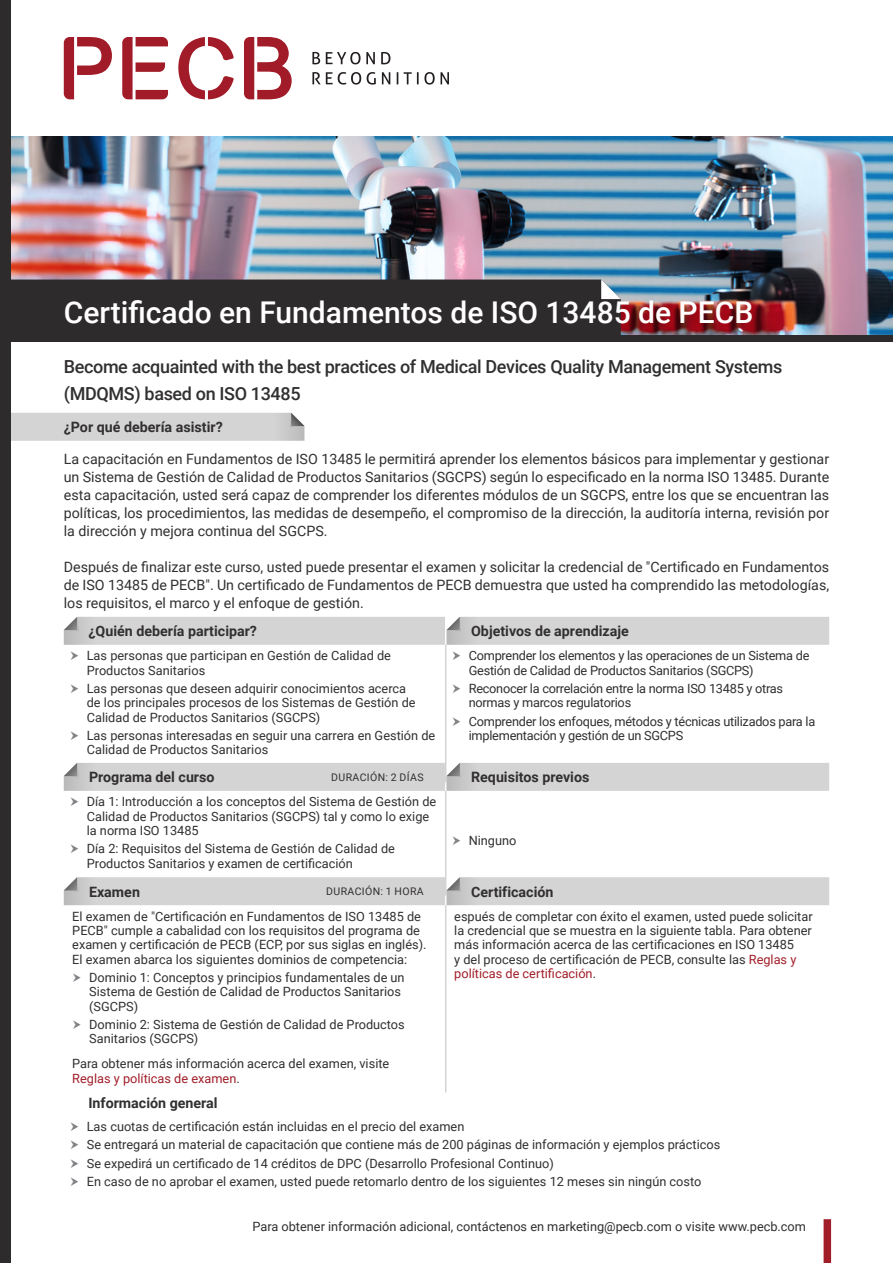
<style>
.page{position:relative;width:893px;height:1263px;background:#fff}
.page>*{position:absolute;margin:0;border:0;box-sizing:border-box;transform-origin:0 0}
.t1{font:500 30px "Roboto";color:#fff}
.t2{font:500 18px/27px "Roboto";letter-spacing:-.02em;color:#312f30}
.t3{font:14.25px/18px "Roboto";color:#312f30;text-align:justify}
.t4{font:700 14.25px "Roboto";color:#312f30}
.Bullet{font:12.75px/14.2px "Roboto";color:#312f30}
.Bullet-2{font:12.75px/14.2px "Roboto";letter-spacing:-.02em;color:#312f30}
.t5{font:10.5px "Roboto";letter-spacing:.035em;color:#312f30}
.s1{color:#a11e29}
</style>
<div class="page">
<img style="left:11px;top:136px;width:882px;height:199px">
<div style="left:824px;top:1219px;width:7px;height:44px;background:#a11e29"></div>
<svg style="left:11px;top:413px;width:293px;height:28px;background:#d3d2d3"></svg>
<hr style="left:445px;top:645px;width:1px;height:137px;background:#d5d4d5">
<hr style="left:445px;top:905px;width:1px;height:187px;background:#d5d4d5">
<hr style="left:445px;top:791px;width:1px;height:104px;background:#d5d4d5">
<div style="left:64px;top:617px;width:765px;height:28px;background:#d5d4d5"></div>
<div style="left:64px;top:763px;width:765px;height:28px;background:#d5d4d5"></div>
<svg style="left:64px;top:877px;width:765px;height:28px;background:#d4d3d4"></svg>
<div style="left:0;top:0;width:11px;height:1263px;background:#2e2b2c"></div>
<div style="left:11px;top:279px;width:610px;height:56px;background:#2e2b2c"></div>
<div style="left:0;top:335px;width:893px;height:6px;background:#2e2b2c"></div>
<svg style="left:64px;top:37px;width:48px;height:62px"></svg>
<svg style="left:122px;top:37px;width:46px;height:62px"></svg>
<svg style="left:178px;top:37px;width:56px;height:62px"></svg>
<svg style="left:244px;top:37px;width:48px;height:62px"></svg>
<svg style="left:312px;top:52px;width:8px;height:12px"></svg>
<svg style="left:326px;top:52px;width:49px;height:12px"></svg>
<svg style="left:381px;top:52px;width:9px;height:12px"></svg>
<svg style="left:312px;top:72px;width:49px;height:13px"></svg>
<svg style="left:367px;top:72px;width:9px;height:13px"></svg>
<svg style="left:382px;top:72px;width:8px;height:12px"></svg>
<svg style="left:397px;top:72px;width:1px;height:12px"></svg>
<svg style="left:404px;top:72px;width:45px;height:13px"></svg>
<p class="t1" style="left:64px;top:291px;width:691px">Certificado en Fundamentos de ISO 13485 de PECB</p>
<p class="t2" style="left:64px;top:352px;width:720px">Become acquainted with the best practices of Medical Devices Quality Management Systems (MDQMS) based on ISO 13485</p>
<p class="t4" style="left:64px;top:417px;width:160px">¿Por qué debería asistir?</p>
<p class="t3" style="left:64px;top:450px;width:767px">La capacitación en Fundamentos de ISO 13485 le permitirá aprender los elementos básicos para implementar y gestionar un Sistema de Gestión de Calidad de Productos Sanitarios (SGCPS) según lo especificado en la norma ISO 13485. Durante esta capacitación, usted será capaz de comprender los diferentes módulos de un SGCPS, entre los que se encuentran las políticas, los procedimientos, las medidas de desempeño, el compromiso de la dirección, la auditoría interna, revisión por la dirección y mejora continua del SGCPS.</p>
<p class="t3" style="left:64px;top:558px;width:767px">Después de finalizar este curso, usted puede presentar el examen y solicitar la credencial de "Certificado en Fundamentos de ISO 13485 de PECB". Un certificado de Fundamentos de PECB demuestra que usted ha comprendido las metodologías, los requisitos, el marco y el enfoque de gestión.</p>
<p class="t4" style="left:88px;top:621px;width:170px">¿Quién debería participar?</p>
<p class="t4" style="left:471px;top:621px;width:159px">Objetivos de aprendizaje</p>
<p class="Bullet" style="left:87px;top:648px;width:306px">Las personas que participan en Gestión de Calidad de<br>Productos Sanitarios</p>
<p class="Bullet" style="left:87px;top:681px;width:330px">Las personas que deseen adquirir conocimientos acerca de los principales procesos de los Sistemas de Gestión de<br>Calidad de Productos Sanitarios (SGCPS)</p>
<p class="Bullet" style="left:87px;top:728px;width:350px">Las personas interesadas en seguir una carrera en Gestión de<br>Calidad de Productos Sanitarios</p>
<p class="Bullet-2" style="left:469px;top:648px;width:342px">Comprender los elementos y las operaciones de un Sistema de<br>Gestión de Calidad de Productos Sanitarios (SGCPS)</p>
<p class="Bullet-2" style="left:469px;top:681px;width:316px">Reconocer la correlación entre la norma ISO 13485 y otras normas y marcos regulatorios</p>
<p class="Bullet-2" style="left:469px;top:714px;width:348px">Comprender los enfoques, métodos y técnicas utilizados para la implementación y gestión de un SGCPS</p>
<p class="t4" style="left:89px;top:767px;width:127px">Programa del curso</p>
<p class="t5" style="left:331px;top:770px;width:94px">DURACIÓN: 2 DÍAS</p>
<p class="t4" style="left:471px;top:767px;width:120px">Requisitos previos</p>
<p class="Bullet" style="left:87px;top:794px;width:351px">Día 1: Introducción a los conceptos del Sistema de Gestión de<br>Calidad de Productos Sanitarios (SGCPS) tal y como lo exige la norma ISO 13485</p>
<p class="Bullet" style="left:87px;top:841px;width:310px">Día 2: Requisitos del Sistema de Gestión de Calidad de<br>Productos Sanitarios y examen de certificación</p>
<p class="Bullet" style="left:469px;top:832px;width:49px">Ninguno</p>
<p class="t4" style="left:89px;top:881px;width:52px">Examen</p>
<p class="t5" style="left:326px;top:884px;width:99px">DURACIÓN: 1 HORA</p>
<p class="t4" style="left:471px;top:881px;width:84px">Certificación</p>
<p class="Bullet" style="left:72px;top:909px;width:356px">El examen de "Certificación en Fundamentos de ISO 13485 de PECB" cumple a cabalidad con los requisitos del programa de examen y certificación de PECB (ECP, por sus siglas en inglés).<br>El examen abarca los siguientes dominios de competencia:</p>
<p class="Bullet" style="left:89px;top:970px;width:317px">Dominio 1: Conceptos y principios fundamentales de un<br>Sistema de Gestión de Calidad de Productos Sanitarios (SGCPS)</p>
<p class="Bullet" style="left:89px;top:1017px;width:317px">Dominio 2: Sistema de Gestión de Calidad de Productos<br>Sanitarios (SGCPS)</p>
<p class="Bullet" style="left:72px;top:1055px;width:319px;line-height:15.3px">Para obtener más información acerca del examen, visite<br><span class="s1">Reglas y políticas de examen</span>.</p>
<p class="t4" style="left:88px;top:1092px;width:131px">Información general</p>
<p class="Bullet" style="left:454px;top:909px;width:360px">espués de completar con éxito el examen, usted puede solicitar la credencial que se muestra en la siguiente tabla. Para obtener más información acerca de las certificaciones en ISO 13485<br>y del proceso de certificación de PECB, consulte las <span class="s1">Reglas y políticas de certificación</span>.</p>
<p class="Bullet" style="left:87px;top:1118px;width:379px">Las cuotas de certificación están incluidas en el precio del examen</p>
<p class="Bullet" style="left:87px;top:1137px;width:635px">Se entregará un material de capacitación que contiene más de 200 páginas de información y ejemplos prácticos</p>
<p class="Bullet" style="left:87px;top:1155px;width:468px">Se expedirá un certificado de 14 créditos de DPC (Desarrollo Profesional Continuo)</p>
<p class="Bullet" style="left:87px;top:1174px;width:616px">En caso de no aprobar el examen, usted puede retomarlo dentro de los siguientes 12 meses sin ningún costo</p>
<p class="Bullet" style="left:252px;top:1219px;width:555px">Para obtener información adicional, contáctenos en marketing@pecb.com o visite www.pecb.com</p>
</div>
